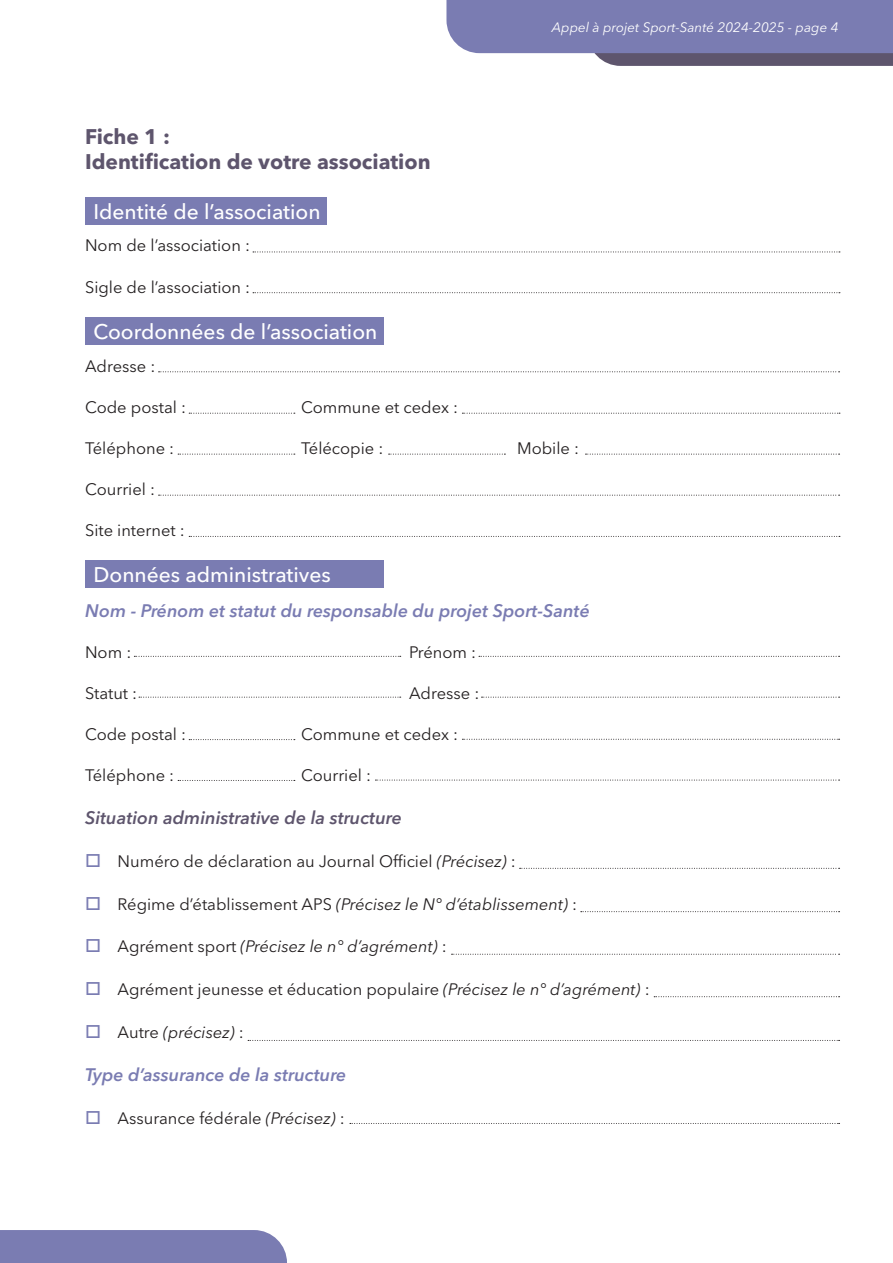
<style>
.page{position:relative;width:893px;height:1263px;background:#fff}
.page>*{position:absolute;margin:0;border:0;box-sizing:border-box;transform-origin:0 0}
.t1{font:500 21px "Avenir Next LT Pro";color:#fff}
.t2{font:700 21px "Avenir Next LT Pro";color:#5e556d}
.t3{font:italic 600 18px "Avenir Next LT Pro";color:#7a7cb2}
.t4{font:italic 600 18px "Avenir Next LT Pro";color:#5e556d}
.t5{font:16.5px "Avenir Next LT Pro";color:#231f20}
.t6{font:italic 16.5px "Avenir Next LT Pro";color:#231f20}
.t7{font:italic 13.5px "Avenir Next LT Pro";color:#fff}
.s1{color:#7a7cb2}
.s2{font-style:italic}
.s3{font-style:normal}
</style>
<div class="page">
<svg style="left:446px;top:0;width:447px;height:66px;background:#8081af"></svg>
<div style="left:0;top:1230px;width:287px;height:33px;background:#7a7cb2"></div>
<div style="left:85px;top:198px;width:242px;height:27px;background:#7a7cb2"></div>
<div style="left:85px;top:317px;width:299px;height:27px;background:#7a7cb2"></div>
<div style="left:85px;top:560px;width:299px;height:28px;background:#7a7cb2"></div>
<svg style="left:253px;top:252px;width:587px;height:1px"></svg>
<svg style="left:253px;top:292px;width:587px;height:1px"></svg>
<svg style="left:159px;top:371px;width:681px;height:1px"></svg>
<svg style="left:189px;top:413px;width:106px;height:1px"></svg>
<svg style="left:134px;top:656px;width:267px;height:1px"></svg>
<svg style="left:479px;top:656px;width:361px;height:1px"></svg>
<svg style="left:462px;top:739px;width:378px;height:1px"></svg>
<svg style="left:189px;top:739px;width:106px;height:1px"></svg>
<svg style="left:139px;top:697px;width:262px;height:1px"></svg>
<svg style="left:481px;top:697px;width:359px;height:1px"></svg>
<svg style="left:375px;top:780px;width:465px;height:1px"></svg>
<svg style="left:178px;top:780px;width:117px;height:1px"></svg>
<svg style="left:654px;top:996px;width:186px;height:1px"></svg>
<svg style="left:350px;top:1123px;width:490px;height:1px"></svg>
<svg style="left:248px;top:1040px;width:592px;height:1px"></svg>
<svg style="left:520px;top:868px;width:320px;height:1px"></svg>
<svg style="left:581px;top:911px;width:259px;height:1px"></svg>
<svg style="left:452px;top:954px;width:388px;height:1px"></svg>
<svg style="left:462px;top:413px;width:378px;height:1px"></svg>
<svg style="left:178px;top:454px;width:117px;height:1px"></svg>
<svg style="left:389px;top:454px;width:116px;height:1px"></svg>
<svg style="left:585px;top:454px;width:255px;height:1px"></svg>
<svg style="left:159px;top:495px;width:681px;height:1px"></svg>
<svg style="left:189px;top:536px;width:651px;height:1px"></svg>
<p class="t7" style="left:552px;top:19px;width:288px">Appel à projet Sport-Santé 2024-2025 - page 4</p>
<p class="t2" style="left:85px;top:123px;width:87px">Fiche 1 :</p>
<p class="t2" style="left:85px;top:149px;width:347px">Identification de votre association</p>
<p class="t1" style="left:94px;top:199px;width:229px">Identité de l’association</p>
<p class="t5" style="left:85px;top:236px;width:166px">Nom de l’association :</p>
<p class="t5" style="left:85px;top:277px;width:167px">Sigle de l’association :</p>
<p class="t1" style="left:94px;top:319px;width:285px">Coordonnées de l’association</p>
<p class="t5" style="left:85px;top:356px;width:72px">Adresse :</p>
<p class="t5" style="left:85px;top:397px;width:102px">Code postal :</p>
<p class="t5" style="left:301px;top:397px;width:159px">Commune et cedex :</p>
<p class="t5" style="left:85px;top:438px;width:91px">Téléphone :</p>
<p class="t5" style="left:301px;top:438px;width:84px">Télécopie :</p>
<p class="t5" style="left:517px;top:438px;width:64px">Mobile :</p>
<p class="t5" style="left:85px;top:479px;width:72px">Courriel :</p>
<p class="t5" style="left:85px;top:520px;width:101px">Site internet :</p>
<p class="t1" style="left:94px;top:562px;width:239px">Données administratives</p>
<p class="t3" style="left:85px;top:599px;width:506px">Nom - Prénom et statut du responsable du projet Sport-Santé</p>
<p class="t5" style="left:85px;top:642px;width:48px">Nom :</p>
<p class="t5" style="left:409px;top:642px;width:69px">Prénom :</p>
<p class="t5" style="left:85px;top:683px;width:54px">Statut :</p>
<p class="t5" style="left:409px;top:683px;width:72px">Adresse :</p>
<p class="t5" style="left:85px;top:724px;width:102px">Code postal :</p>
<p class="t5" style="left:301px;top:724px;width:159px">Commune et cedex :</p>
<p class="t5" style="left:85px;top:765px;width:91px">Téléphone :</p>
<p class="t5" style="left:301px;top:765px;width:72px">Courriel :</p>
<p class="t4" style="left:85px;top:806px;width:318px">Situation administrative de la structure</p>
<p class="t5" style="left:85px;top:851px;width:432px"><span class="s1">□</span> Numéro de déclaration au Journal Officiel <span class="s2">(Précisez)</span> :</p>
<p class="t6" style="left:85px;top:894px;width:494px"><span class="s1">□</span> <span class="s3">Régime d’établissement APS</span> (Précisez le N° d’établissement) <span class="s3">:</span></p>
<p class="t6" style="left:85px;top:937px;width:363px"><span class="s1">□</span> <span class="s3">Agrément sport</span> (Précisez le n° d’agrément) <span class="s3">:</span></p>
<p class="t5" style="left:85px;top:980px;width:566px"><span class="s1">□</span> Agrément jeunesse et éducation populaire <span class="s2">(Précisez le n° d’agrément)</span> :</p>
<p class="t6" style="left:85px;top:1022px;width:160px"><span class="s1">□</span> <span class="s3">Autre</span> (précisez) <span class="s3">:</span></p>
<p class="t3" style="left:85px;top:1064px;width:263px">Type d’assurance de la structure</p>
<p class="t5" style="left:85px;top:1108px;width:261px"><span class="s1">□</span> Assurance fédérale <span class="s2">(Précisez)</span> :</p>
</div>
